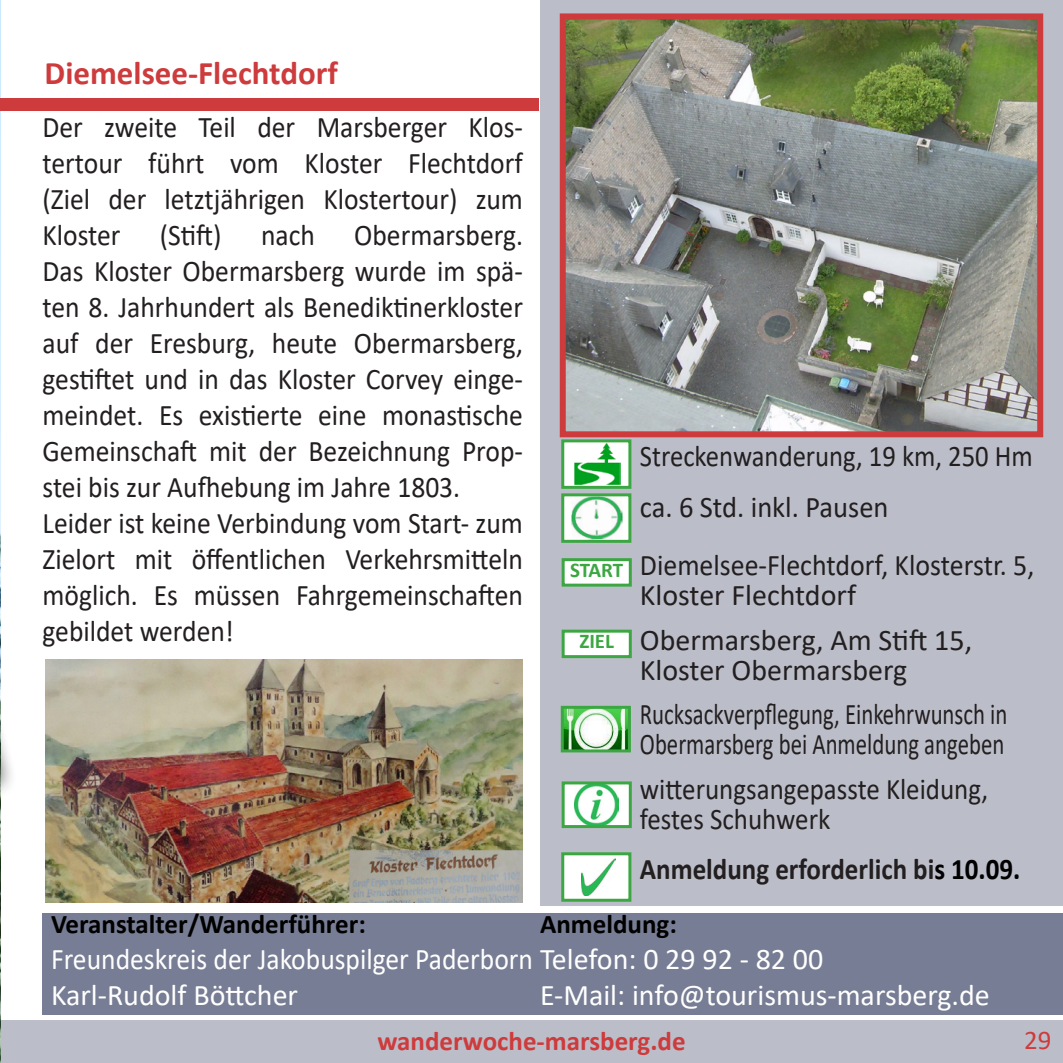
<style>
.page{position:relative;width:1063px;height:1063px;background:#fff}
.page>*{position:absolute;margin:0;border:0;box-sizing:border-box;transform-origin:0 0}
.t1{font:700 33px "Calibri";color:#ce3b3c}
.t2{font:30px/36px "Calibri";color:#231f20;text-align:justify;scale:.92 1}
.t3{font:30px/30px "Calibri";color:#231f20;scale:.76 1}
.t4{font:30px "Calibri";color:#fff;scale:.92 1}
.t5{font:30px "Calibri";color:#fff}
.t6{font:30px/30px "Calibri";color:#231f20;scale:.93 1}
.t7{font:30px/30px "Calibri";color:#231f20;scale:.9 1}
.t8{font:30px/30px "Calibri";color:#231f20}
.t9{font:700 30px "Calibri";color:#231f20;scale:.9 1}
.t10{font:30px "Calibri";color:#231f20;scale:.89 1}
.t11{font:30px "Calibri";color:#231f20;scale:.95 1}
.t12{font:700 27px "Calibri";color:#000}
.t13{font:700 27px "Calibri";color:#ce3b3c}
.t14{font:27px "Calibri";color:#ce3b3c}
.t15{font:700 21px "Calibri";color:#3ca742}
.s1{color:#000}
</style>
<div class="page">
<div style="left:0;top:1020px;width:1063px;height:43px;background:#bbbec9"></div>
<div style="left:540px;top:0;width:523px;height:906px;background:#bbbec9"></div>
<div style="left:563px;top:441px;width:67px;height:46px;background:#fff"></div>
<img style="left:574px;top:443px;width:47px;height:42px">
<div style="left:561px;top:439px;width:70px;height:50px;border:3px solid #3ca742"></div>
<div style="left:563px;top:560px;width:67px;height:25px;background:#fff"></div>
<div style="left:562px;top:558px;width:70px;height:29px;border:3px solid #3ca742"></div>
<img style="left:565px;top:710px;width:62px;height:38px">
<div style="left:561px;top:706px;width:70px;height:46px;border:3px solid #3ca742"></div>
<div style="left:563px;top:854px;width:67px;height:46px;background:#fff"></div>
<img style="left:582px;top:859px;width:34px;height:36px">
<div style="left:561px;top:852px;width:70px;height:50px;border:3px solid #3ca742"></div>
<div style="left:563px;top:495px;width:67px;height:46px;background:#fff"></div>
<img style="left:571px;top:497px;width:52px;height:42px">
<div style="left:561px;top:493px;width:70px;height:50px;border:3px solid #3ca742"></div>
<div style="left:43px;top:913px;width:551px;height:101px;background:#777d94"></div>
<div style="left:563px;top:783px;width:67px;height:44px;background:#fff"></div>
<img style="left:575px;top:785px;width:44px;height:39px">
<div style="left:562px;top:781px;width:70px;height:47px;border:3px solid #3ca742"></div>
<div style="left:540px;top:913px;width:523px;height:101px;background:#777d94"></div>
<img style="left:567px;top:20px;width:469px;height:410px">
<div style="left:560px;top:13px;width:483px;height:424px;border:6px solid #ce3b3c"></div>
<img style="left:45px;top:660px;width:478px;height:242px">
<img style="left:0;top:0;width:1px;height:1063px">
<div style="left:0;top:99px;width:539px;height:12px;background:#ce3b3c"></div>
<div style="left:0;top:685px;width:18px;height:200px;background:#231f20;opacity:.75"></div>
<svg style="left:0;top:655px;width:5px;height:219px"></svg>
<div style="left:563px;top:631px;width:67px;height:26px;background:#fff"></div>
<div style="left:562px;top:630px;width:70px;height:28px;border:3px solid #3ca742"></div>
<p class="t1" style="left:45px;top:49px;width:295px">Diemelsee-Flechtdorf</p>
<p class="t2" style="left:43px;top:108px;width:524px">Der zweite Teil der Marsberger Klos&shy;tertour führt vom Kloster Flechtdorf (Ziel der letztjährigen Klostertour) zum Kloster</p>
<p class="t2" style="left:160px;top:216px;width:69px">(Stift)</p>
<p class="t2" style="left:261px;top:216px;width:60px">nach</p>
<p class="t2" style="left:43px;top:216px;width:524px;text-indent:312px">Obermarsberg.<br>Das Kloster Obermarsberg wurde im spä&shy;ten 8. Jahrhundert als Benediktinerkloster auf der Eresburg, heute Obermarsberg, gestiftet und in das Kloster Corvey einge&shy;meindet. Es existierte eine monastische Gemeinschaft mit der Bezeichnung Prop&shy;stei bis zur Aufhebung im Jahre 1803.</p>
<p class="t2" style="left:43px;top:504px;width:524px">Leider ist keine Verbindung vom Start- zum Zielort mit öffentlichen Verkehrsmitteln möglich. Es müssen Fahrgemeinschaften gebildet werden!</p>
<p class="t15" style="left:570px;top:555px;width:55px">START</p>
<p class="t15" style="left:579px;top:627px;width:36px">ZIEL</p>
<p class="t10" style="left:640px;top:435px;width:443px">Streckenwanderung, 19 km, 250 Hm</p>
<p class="t11" style="left:640px;top:486px;width:263px">ca. 6 Std. inkl. Pausen</p>
<p class="t6" style="left:640px;top:550px;width:426px">Diemelsee-Flechtdorf, Klosterstr. 5,<br>Kloster Flechtdorf</p>
<p class="t8" style="left:640px;top:624px;width:334px">Obermarsberg, Am Stift 15,<br>Kloster Obermarsberg</p>
<p class="t3" style="left:640px;top:698px;width:485px">Rucksackverpflegung, Einkehrwunsch in<br>Obermarsberg bei Anmeldung angeben</p>
<p class="t7" style="left:640px;top:773px;width:388px">witterungsangepasste Kleidung, festes Schuhwerk</p>
<p class="t9" style="left:640px;top:848px;width:424px">Anmeldung erforderlich bi<span class="s1">s 10.09.</span></p>
<p class="t12" style="left:51px;top:905px;width:316px">Veranstalter/Wanderführer:</p>
<p class="t4" style="left:51px;top:938px;width:841px">Freundeskreis der Jakobuspilger Paderborn Telefon: 0 29 92 - 82 00</p>
<p class="t5" style="left:51px;top:974px;width:249px">Karl-Rudolf Böttcher</p>
<p class="t12" style="left:540px;top:905px;width:138px">Anmeldung:</p>
<p class="t5" style="left:540px;top:974px;width:451px">E-Mail: info@tourismus-marsberg.de</p>
<p class="t13" style="left:377px;top:1022px;width:310px">wanderwoche-marsberg.de</p>
<p class="t14" style="left:1024px;top:1021px;width:29px">29</p>
</div>
